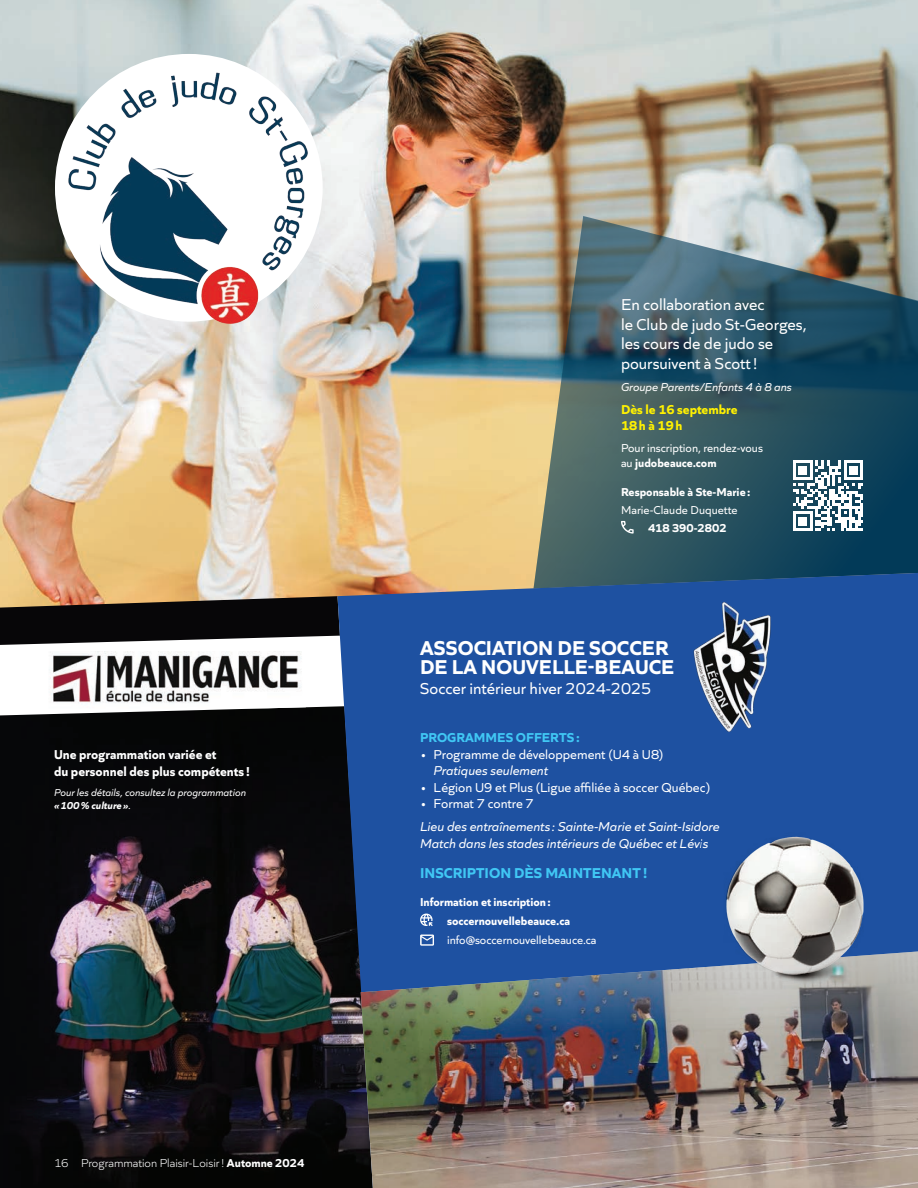
<style>
.page{position:relative;width:918px;height:1188px;background:#fff}
.page>*{position:absolute;margin:0;border:0;box-sizing:border-box;transform-origin:0 0}
.t1{font:700 21px/19.5px "Quiet Sans";color:#fff}
.t2{font:16.5px/19.5px "Quiet Sans";color:#fff}
.t3{font:700 15px "Quiet Sans";color:#40c7f4}
.t4{font:italic 13.5px/16.5px "Quiet Sans";color:#fff}
.t5{font:13.5px "Quiet Sans";color:#fff}
.t6{font:700 13.5px/16.5px "Quiet Sans";color:#fff}
.t7{font:700 13.5px/16.5px "Quiet Sans";color:#fff101}
.t8{font:700 13.5px "Quiet Sans";color:#40c7f4}
.t9{font:12px/15px "Quiet Sans";color:#fff}
.t10{font:700 12px/18.3px "Quiet Sans";color:#fff}
.t11{font:300 12px "Quiet Sans";color:#fff}
.t12{font:italic 12px "Quiet Sans";color:#fff}
.t13{font:italic 10.5px/13.5px "Quiet Sans";color:#fff}
.s1{font-weight:700}
</style>
<div class="page">
<img style="left:0;top:0;width:918px;height:592px">
<svg style="left:534px;top:216px;width:384px;height:357px;background:#47646b"></svg>
<svg style="left:917px;top:0;width:1px;height:212px"></svg>
<svg style="left:0;top:596px;width:338px;height:37px;background:#2a211a"></svg>
<img style="left:0;top:715px;width:338px;height:473px">
<svg style="left:0;top:633px;width:338px;height:82px"></svg>
<img style="left:49px;top:651px;width:257px;height:57px">
<svg style="left:338px;top:573px;width:580px;height:615px;background:#225098"></svg>
<img style="left:361px;top:951px;width:557px;height:237px">
<img style="left:682px;top:595px;width:103px;height:143px">
<svg style="left:420px;top:914px;width:13px;height:12px"></svg>
<svg style="left:420px;top:935px;width:14px;height:11px"></svg>
<img style="left:875px;top:815px;width:13px;height:187px">
<img style="left:702px;top:815px;width:173px;height:187px">
<img style="left:27px;top:37px;width:321px;height:321px">
<svg style="left:621px;top:521px;width:13px;height:13px"></svg>
<svg style="left:793px;top:460px;width:70px;height:71px"></svg>
<p class="t6" style="left:54px;top:745px;width:198px">Une programmation variée et<br>du personnel des plus compétents !</p>
<p class="t13" style="left:54px;top:785px;width:194px">Pour les détails, consultez la programmation <span class="s1">«100% culture»</span>.</p>
<p class="t11" style="left:54px;top:1154px;width:252px">16 Programmation Plaisir-Loisir! <span class="s1">Automne 2024</span></p>
<p class="t2" style="left:621px;top:294px;width:187px">En collaboration avec<br>le Club de judo St-Georges, les cours de de judo se poursuivent à Scott!</p>
<p class="t12" style="left:621px;top:378px;width:172px">Groupe Parents/Enfants 4 à 8 ans</p>
<p class="t7" style="left:621px;top:400px;width:118px">Dès le 16 septembre<br>18h à 19h</p>
<p class="t9" style="left:621px;top:440px;width:143px">Pour inscription, rendez-vous au <span class="s1">judobeauce.com</span></p>
<p class="t10" style="left:621px;top:481px;width:131px">Responsable à Ste-Marie:</p>
<p class="t9" style="left:621px;top:501px;width:118px">Marie-Claude Duquette</p>
<p class="t10" style="left:648px;top:518px;width:80px">418 390-2802</p>
<h1 class="t1" style="left:420px;top:636px;width:256px">ASSOCIATION DE SOCCER<br>DE LA NOUVELLE-BEAUCE</h1>
<p class="t2" style="left:420px;top:677px;width:233px">Soccer intérieur hiver 2024-2025</p>
<p class="t8" style="left:420px;top:727px;width:161px">PROGRAMMES OFFERTS:</p>
<p class="t5" style="left:420px;top:744px;width:245px">• Programme de développement (U4 à U8)</p>
<p class="t4" style="left:434px;top:761px;width:116px">Pratiques seulement</p>
<p class="t5" style="left:420px;top:777px;width:292px">• Légion U9 et Plus (Ligue affiliée à soccer Québec)</p>
<p class="t5" style="left:420px;top:794px;width:115px">• Format 7 contre 7</p>
<p class="t4" style="left:420px;top:818px;width:301px">Lieu des entraînements : Sainte-Marie et Saint-Isidore<br>Match dans les stades intérieurs de Québec et Lévis</p>
<p class="t3" style="left:420px;top:861px;width:229px">INSCRIPTION DÈS MAINTENANT!</p>
<p class="t10" style="left:447px;top:892px;width:124px;text-indent:-27px">Information et inscription: soccernouvellebeauce.ca</p>
<p class="t9" style="left:447px;top:932px;width:151px">info@soccernouvellebeauce.ca</p>
</div>
